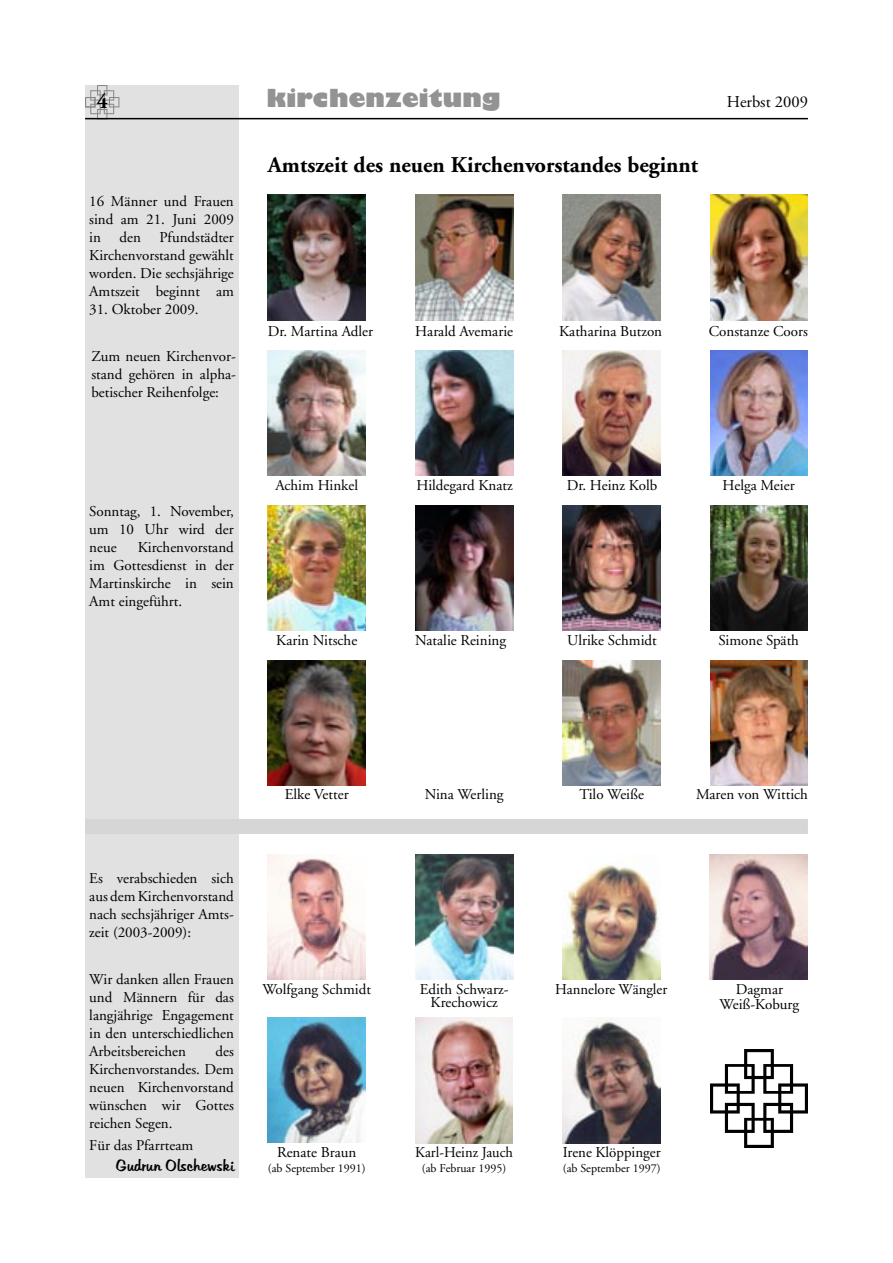
<style>
.page{position:relative;width:893px;height:1263px;background:#fff}
.page>*{position:absolute;margin:0;border:0;box-sizing:border-box;transform-origin:0 0}
.t1{font:800 27.3px "Chantilly UB";letter-spacing:.03em;color:#939393}
.t2{font:700 22.5px "Adobe Garamond";color:#000}
.t3{font:700 21px "Adobe Garamond";color:#000}
.t4{font:16.5px "Adobe Garamond";color:#000}
.t5{font:15.75px "Hudson";color:#000}
.t6{font:15px/18px "Adobe Garamond";color:#000;text-align:justify}
.t7{font:12px "Adobe Garamond";color:#000}
</style>
<div class="page">
<div style="left:85px;top:85px;width:153px;height:1093px;background:#e1e1e1"></div>
<hr style="left:85px;top:118px;width:723px;height:1px;background:#000">
<svg style="left:85px;top:85px;width:34px;height:33px"></svg>
<img style="left:415px;top:195px;width:98px;height:125px">
<img style="left:268px;top:350px;width:98px;height:125px">
<img style="left:710px;top:505px;width:98px;height:126px">
<img style="left:563px;top:350px;width:98px;height:125px">
<img style="left:415px;top:505px;width:98px;height:126px">
<img style="left:268px;top:195px;width:98px;height:125px">
<img style="left:563px;top:505px;width:98px;height:126px">
<img style="left:268px;top:660px;width:98px;height:126px">
<img style="left:710px;top:350px;width:98px;height:125px">
<img style="left:415px;top:350px;width:98px;height:125px">
<img style="left:563px;top:195px;width:98px;height:125px">
<img style="left:710px;top:195px;width:98px;height:125px">
<img style="left:268px;top:505px;width:98px;height:126px">
<img style="left:563px;top:660px;width:98px;height:126px">
<img style="left:710px;top:660px;width:98px;height:126px">
<img style="left:268px;top:1018px;width:98px;height:125px">
<img style="left:563px;top:1018px;width:97px;height:125px">
<img style="left:268px;top:854px;width:98px;height:125px">
<img style="left:415px;top:854px;width:98px;height:125px">
<img style="left:563px;top:863px;width:98px;height:116px">
<img style="left:710px;top:854px;width:98px;height:125px">
<div style="left:85px;top:819px;width:723px;height:15px;background:#d6d6d6"></div>
<img style="left:415px;top:1018px;width:98px;height:125px">
<img style="left:710px;top:1050px;width:98px;height:98px">
<h3 class="t3" style="left:97px;top:90px;width:12px">4</h3>
<h1 class="t1" style="left:267px;top:82px;width:235px">kirchenzeitung</h1>
<p class="t4" style="left:727px;top:93px;width:82px">Herbst 2009</p>
<p class="t6" style="left:89px;top:192px;width:146px">16 Männer und Frauen sind am 21. Juni 2009 in den Pfundstädter Kirchenvorstand gewählt worden. Die sechsjährige Amtszeit beginnt am</p>
<p class="t6" style="left:89px;top:300px;width:111px">31. Oktober 2009.</p>
<p class="t6" style="left:91px;top:348px;width:146px">Zum neuen Kirchenvor&shy;stand gehören in alpha&shy;betischer Reihenfolge:</p>
<p class="t6" style="left:89px;top:503px;width:146px">Sonntag, 1. November, um 10 Uhr wird der neue</p>
<p class="t6" style="left:89px;top:539px;width:146px;text-indent:48px">Kirchenvorstand im Gottesdienst in der Martinskirche in sein Amt eingeführt.</p>
<h2 class="t2" style="left:268px;top:152px;width:432px">Amtszeit des neuen Kirchenvorstandes beginnt</h2>
<p class="t6" style="left:268px;top:322px;width:107px">Dr. Martina Adler</p>
<p class="t6" style="left:415px;top:322px;width:99px">Harald Avemarie</p>
<p class="t6" style="left:559px;top:322px;width:105px">Katharina Butzon</p>
<p class="t6" style="left:709px;top:322px;width:101px">Constanze Coors</p>
<p class="t6" style="left:275px;top:476px;width:84px">Achim Hinkel</p>
<p class="t6" style="left:417px;top:476px;width:98px">Hildegard Knatz</p>
<p class="t6" style="left:567px;top:476px;width:92px">Dr. Heinz Kolb</p>
<p class="t6" style="left:723px;top:476px;width:73px">Helga Meier</p>
<p class="t6" style="left:276px;top:631px;width:82px">Karin Nitsche</p>
<p class="t6" style="left:415px;top:631px;width:92px">Natalie Reining</p>
<p class="t6" style="left:567px;top:631px;width:91px">Ulrike Schmidt</p>
<p class="t6" style="left:718px;top:631px;width:82px">Simone Späth</p>
<p class="t6" style="left:285px;top:786px;width:65px">Elke Vetter</p>
<p class="t6" style="left:425px;top:786px;width:80px">Nina Werling</p>
<p class="t6" style="left:579px;top:786px;width:66px">Tilo Weiße</p>
<p class="t6" style="left:696px;top:786px;width:113px">Maren von Wittich</p>
<p class="t6" style="left:89px;top:869px;width:146px">Es verabschieden sich aus dem Kirchenvorstand nach sechsjähriger Amts&shy;zeit (2003-2009):</p>
<p class="t6" style="left:89px;top:971px;width:146px">Wir danken allen Frauen und Männern für das langjährige Engagement in den unterschiedlichen Arbeitsbereichen</p>
<p class="t6" style="left:89px;top:1043px;width:146px;text-indent:126px">des Kirchenvorstandes. Dem neuen Kirchenvorstand wünschen wir Gottes reichen Segen.</p>
<p class="t6" style="left:89px;top:1137px;width:105px">Für das Pfarrteam</p>
<p class="t5" style="left:116px;top:1157px;width:119px">Gudrun Olschewski</p>
<p class="t6" style="left:262px;top:980px;width:110px">Wolfgang Schmidt</p>
<p class="t6" style="left:420px;top:982px;width:90px;line-height:13.5px;text-align:center">Edith Schwarz-<br>Krechowicz</p>
<p class="t6" style="left:555px;top:980px;width:114px">Hannelore Wängler</p>
<p class="t6" style="left:720px;top:982px;width:81px;line-height:15px;text-align:center">Dagmar<br>Weiß-Koburg</p>
<p class="t6" style="left:277px;top:1144px;width:81px">Renate Braun</p>
<p class="t7" style="left:268px;top:1161px;width:99px">(ab September 1991)</p>
<p class="t6" style="left:415px;top:1144px;width:99px">Karl-Heinz Jauch</p>
<p class="t7" style="left:422px;top:1161px;width:86px">(ab Februar 1995)</p>
<p class="t6" style="left:563px;top:1144px;width:99px">Irene Klöppinger</p>
<p class="t7" style="left:563px;top:1161px;width:99px">(ab September 1997)</p>
</div>
